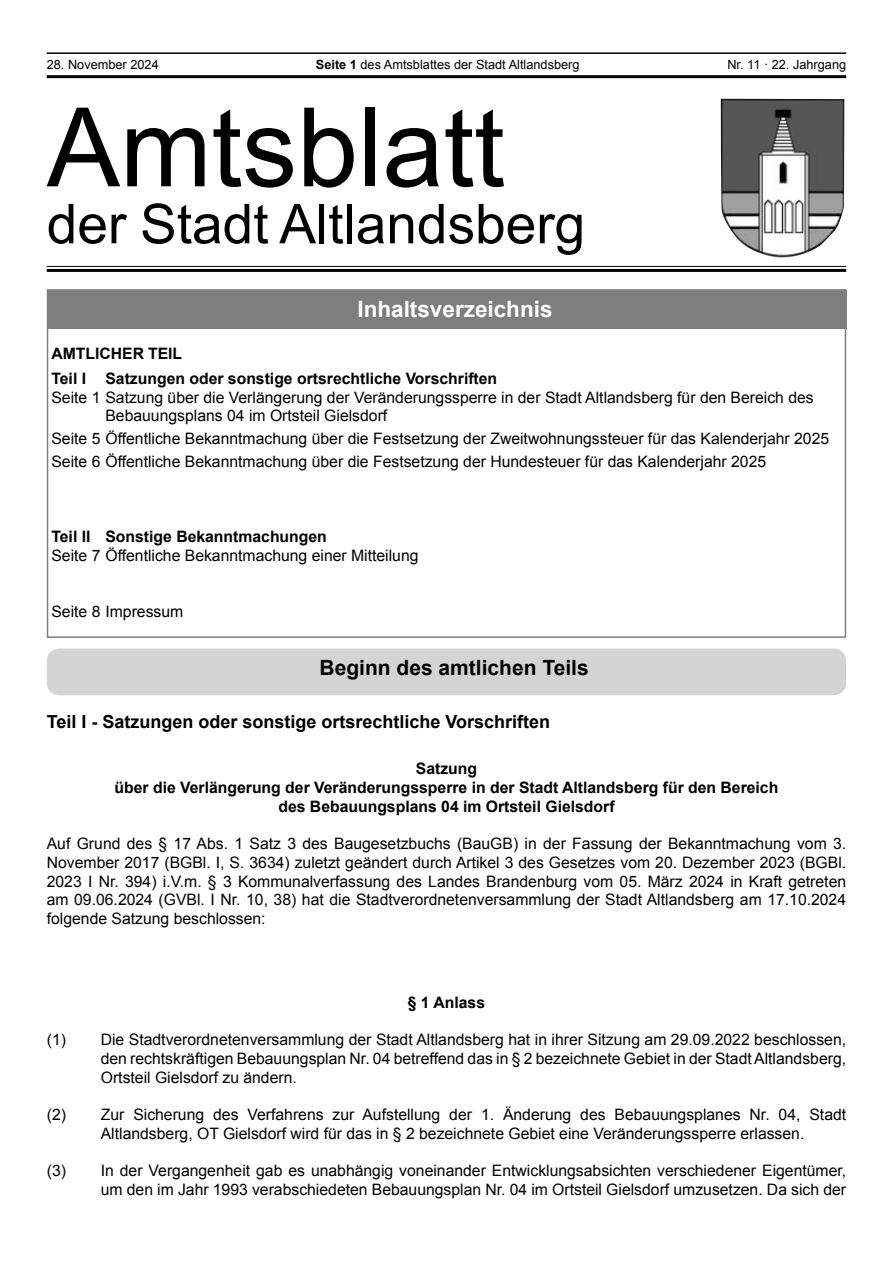
<style>
.page{position:relative;width:893px;height:1263px;background:#fff}
.page>*{position:absolute;margin:0;border:0;box-sizing:border-box;transform-origin:0 0}
.t1{font:109.8px "Arial";color:#000}
.t2{font:55.05px "Arial";color:#000}
.t3{font:700 22.5px "Arial";color:#fff}
.t4{font:700 21px "Arial";color:#000}
.t5{font:700 18px "Arial";color:#000}
.t6{font:15.75px/18.8px "Arial";color:#000}
.t7{font:700 15.75px/18.8px "Arial";color:#000}
.t8{font:12.75px "Arial";color:#000}
.s1{font-weight:700}
</style>
<div class="page">
<div style="left:47px;top:290px;width:799px;height:38px;background:#7e7e7e"></div>
<img style="left:721px;top:99px;width:123px;height:159px">
<div style="left:47px;top:266px;width:799px;height:6px;background:#f3f3f3"></div>
<hr style="left:47px;top:266px;width:799px;height:1px;background:#000">
<hr style="left:47px;top:269px;width:799px;height:3px;background:#000">
<hr style="left:47px;top:52px;width:799px;height:2px;background:#000">
<hr style="left:47px;top:75px;width:799px;height:3px;background:#000">
<div style="left:47px;top:648px;width:799px;height:47px;background:#d4d4d4;border-radius:13px"></div>
<p class="t8" style="left:47px;top:56px;width:113px">28. November 2024</p>
<p class="t8" style="left:316px;top:56px;width:265px"><span class="s1">Seite 1</span> des Amtsblattes der Stadt Altlandsberg</p>
<p class="t8" style="left:727px;top:56px;width:120px">Nr. 11 · 22. Jahrgang</p>
<h1 class="t1" style="left:47px;top:76px;width:459px">Amtsblatt</h1>
<h2 class="t2" style="left:47px;top:188px;width:540px">der Stadt Altlandsberg</h2>
<h3 class="t3" style="left:357px;top:293px;width:197px">Inhaltsverzeichnis</h3>
<p class="t7" style="left:51px;top:341px;width:447px;line-height:25.3px">AMTLICHER TEIL<br>Teil I Satzungen oder sonstige ortsrechtliche Vorschriften</p>
<p class="t6" style="left:105px;top:388px;width:710px;text-indent:-54px">Seite 1 Satzung über die Verlängerung der Veränderungssperre in der Stadt Altlandsberg für den Bereich des<br>Bebauungsplans 04 im Ortsteil Gielsdorf</p>
<p class="t6" style="left:51px;top:428px;width:779px;line-height:23px">Seite 5 Öffentliche Bekanntmachung über die Festsetzung der Zweitwohnungssteuer für das Kalenderjahr 2025<br>Seite 6 Öffentliche Bekanntmachung über die Festsetzung der Hundesteuer für das Kalenderjahr 2025</p>
<p class="t7" style="left:51px;top:528px;width:277px">Teil II Sonstige Bekanntmachungen</p>
<p class="t6" style="left:51px;top:546px;width:369px">Seite 7 Öffentliche Bekanntmachung einer Mitteilung</p>
<p class="t6" style="left:51px;top:603px;width:133px">Seite 8 Impressum</p>
<h3 class="t4" style="left:320px;top:654px;width:271px">Beginn des amtlichen Teils</h3>
<p class="t5" style="left:47px;top:710px;width:505px">Teil I - Satzungen oder sonstige ortsrechtliche Vorschriften</p>
<p class="t7" style="left:115px;top:760px;width:665px;text-align:center">Satzung<br>über die Verlängerung der Veränderungssperre in der Stadt Altlandsberg für den Bereich des Bebauungsplans 04 im Ortsteil Gielsdorf</p>
<p class="t6" style="left:47px;top:834px;width:801px;text-align:justify">Auf Grund des § 17 Abs. 1 Satz 3 des Baugesetzbuchs (BauGB) in der Fassung der Bekanntmachung vom 3.<br>November 2017 (BGBl. I, S. 3634) zuletzt geändert durch Artikel 3 des Gesetzes vom 20. Dezember 2023 (BGBl.<br>2023 I Nr. 394) i.V.m. § 3 Kommunalverfassung des Landes Brandenburg vom 05. März 2024 in Kraft getreten am 09.06.2024 (GVBl. I Nr. 10, 38) hat die Stadtverordnetenversammlung der Stadt Altlandsberg am 17.10.2024 folgende Satzung beschlossen:</p>
<p class="t7" style="left:408px;top:993px;width:79px">§ 1 Anlass</p>
<p class="t6" style="left:101px;top:1030px;width:747px;text-align:justify;text-indent:-54px">(1) Die Stadtverordnetenversammlung der Stadt Altlandsberg hat in ihrer Sitzung am 29.09.2022 beschlossen, den rechtskräftigen Bebauungsplan Nr. 04 betreffend das in § 2 bezeichnete Gebiet in der Stadt Altlandsberg, Ortsteil Gielsdorf zu ändern.</p>
<p class="t6" style="left:101px;top:1105px;width:747px;text-indent:-54px">(2) Zur Sicherung des Verfahrens zur Aufstellung der 1. Änderung des Bebauungsplanes Nr. 04, Stadt<br>Altlandsberg, OT Gielsdorf wird für das in § 2 bezeichnete Gebiet eine Veränderungssperre erlassen.</p>
<p class="t6" style="left:47px;top:1162px;width:801px;text-align:right">(3) In der Vergangenheit gab es unabhängig voneinander Entwicklungsabsichten verschiedener Eigentümer, um den im Jahr 1993 verabschiedeten Bebauungsplan Nr. 04 im Ortsteil Gielsdorf umzusetzen. Da sich der</p>
</div>
